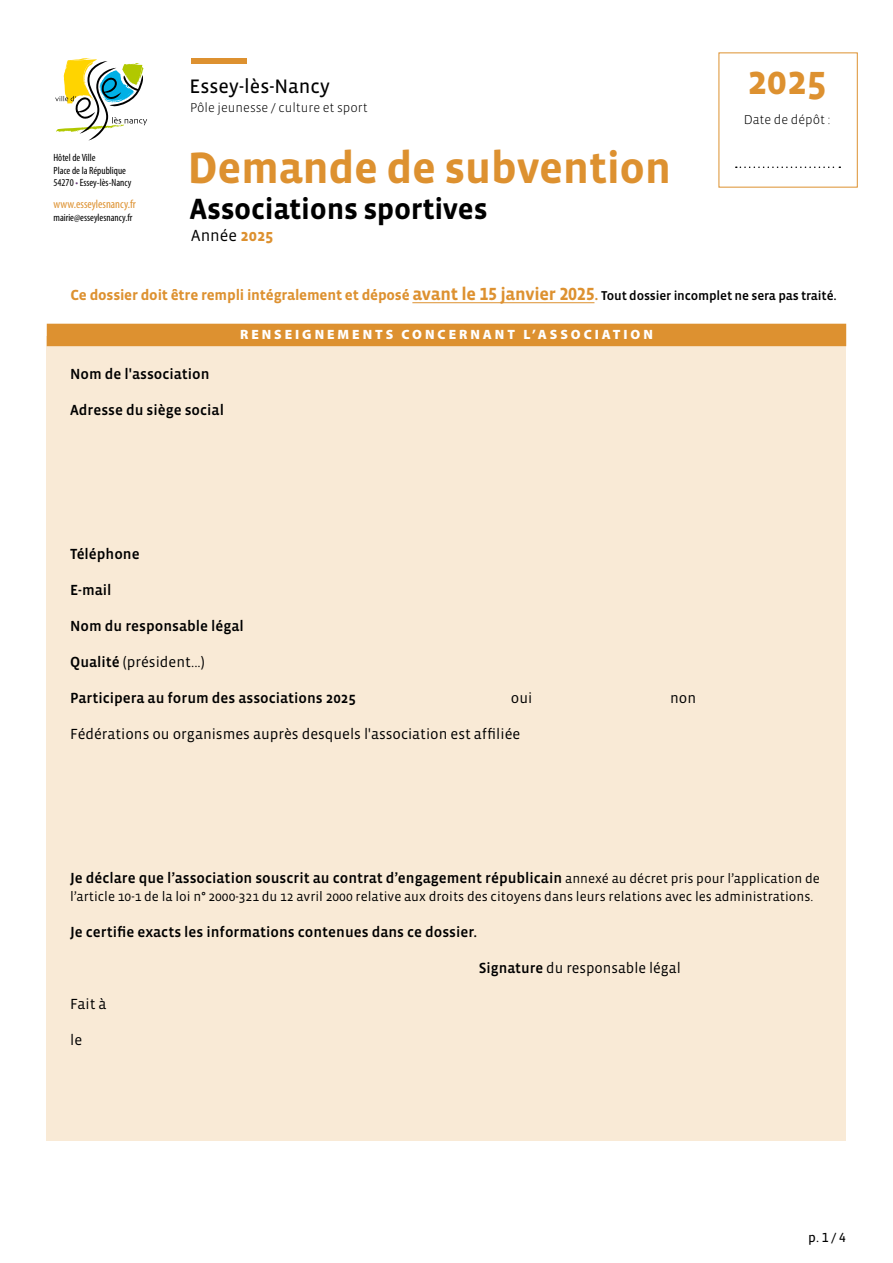
<style>
.page{position:relative;width:893px;height:1263px;background:#fff}
.page>*{position:absolute;margin:0;border:0;box-sizing:border-box;transform-origin:0 0}
.t1{font:700 45px "Vista Sans OT";letter-spacing:-.01em;color:#dd9130}
.t2{font:700 40.5px "Vista Sans OT";color:#dd9130}
.t3{font:700 30px "Vista Sans OT";letter-spacing:-.01em;color:#000}
.t4{font:19.95px "Vista Sans OT";color:#000}
.t5{font:16.5px "Vista Sans OT";color:#000}
.t6{font:500 15px "Vista Sans OT";color:#000}
.t7{font:15px "Vista Sans OT";color:#000}
.t8{font:700 15px "Vista Sans OT";letter-spacing:-.01em;color:#dd9130}
.t9{font:13.5px "Vista Sans OT";color:#000}
.t10{font:900 13.5px "Myriad Pro";letter-spacing:.22em;color:#fff}
.t11{font:13.5px "Vista Sans OT";color:#000}
.t12{font:300 13.2px "Vista Sans OT";color:#000}
.t13{font:condensed 12px "Myriad Pro";color:#dd9130}
.t14{font:condensed 10.5px/12.6px "Myriad Pro";color:#000}
.s1{color:#6a3d7b}
.s2{font-weight:700;color:#dd9130}
.s3{font-size:18px}
.s4{font-weight:500;font-size:13.2px;color:#000}
.s5{font-weight:500}
.s6{font-weight:400;font-size:13.5px}
</style>
<div class="page">
<div style="left:47px;top:336px;width:799px;height:804px;background:#f9ead6"></div>
<div style="left:47px;top:324px;width:799px;height:22px;background:#dd9130"></div>
<svg style="left:55px;top:58px;width:92px;height:83px"></svg>
<div style="left:191px;top:58px;width:56px;height:6px;background:#dd9130"></div>
<hr style="left:412px;top:302px;width:182px;height:1px;background:#dd9130">
<svg style="left:736px;top:167px;width:104px;height:1px"></svg>
<p class="t14" style="left:54px;top:152px;width:80px">Hôtel de Ville<br>Place de la République<br>54270 <span class="s1">•</span> Essey-lès-Nancy</p>
<p class="t13" style="left:54px;top:198px;width:84px">www.esseylesnancy.fr</p>
<p class="t14" style="left:54px;top:211px;width:80px">mairie@esseylesnancy.fr</p>
<h3 class="t4" style="left:189px;top:76px;width:142px">Essey-lès-Nancy</h3>
<p class="t12" style="left:190px;top:101px;width:179px">Pôle jeunesse / culture et sport</p>
<h1 class="t1" style="left:188px;top:145px;width:485px">Demande de subvention</h1>
<h3 class="t3" style="left:190px;top:194px;width:299px">Associations sportives</h3>
<p class="t5" style="left:191px;top:227px;width:84px">Année <span class="s2">2025</span></p>
<h2 class="t2" style="left:747px;top:60px;width:81px">2025</h2>
<p class="t12" style="left:744px;top:113px;width:88px">Date de dépôt :</p>
<p class="t8" style="left:70px;top:288px;width:768px">Ce dossier doit être rempli intégralement et déposé <span class="s3">avant le 15 janvier 2025</span>. <span class="s4">Tout dossier incomplet ne sera pas traité.</span></p>
<p class="t6" style="left:70px;top:366px;width:141px">Nom de l'association</p>
<p class="t6" style="left:70px;top:402px;width:155px">Adresse du siège social</p>
<p class="t10" style="left:240px;top:327px;width:414px">RENSEIGNEMENTS CONCERNANT L’ASSOCIATION</p>
<p class="t6" style="left:70px;top:546px;width:71px">Téléphone</p>
<p class="t6" style="left:70px;top:582px;width:43px">E-mail</p>
<p class="t6" style="left:70px;top:618px;width:175px">Nom du responsable légal</p>
<p class="t7" style="left:70px;top:654px;width:136px"><span class="s5">Qualité</span> (président...)</p>
<p class="t6" style="left:70px;top:690px;width:287px">Participera au forum des associations 2025</p>
<p class="t7" style="left:70px;top:726px;width:452px">Fédérations ou organismes auprès desquels l'association est affiliée</p>
<p class="t7" style="left:511px;top:690px;width:23px">oui</p>
<p class="t7" style="left:670px;top:690px;width:28px">non</p>
<p class="t6" style="left:70px;top:870px;width:751px">Je déclare que l’association souscrit au contrat d’engagement républicain <span class="s6">annexé au décret pris pour l’application de</span></p>
<p class="t9" style="left:70px;top:890px;width:745px">l’article 10-1 de la loi n° 2000-321 du 12 avril 2000 relative aux droits des citoyens dans leurs relations avec les administrations.</p>
<p class="t6" style="left:70px;top:924px;width:409px">Je certifie exacts les informations contenues dans ce dossier.</p>
<p class="t7" style="left:479px;top:960px;width:203px"><span class="s5">Signature</span> du responsable légal</p>
<p class="t7" style="left:70px;top:996px;width:38px">Fait à</p>
<p class="t7" style="left:70px;top:1032px;width:14px">le</p>
<p class="t11" style="left:808px;top:1231px;width:39px">p. 1 / 4</p>
</div>
